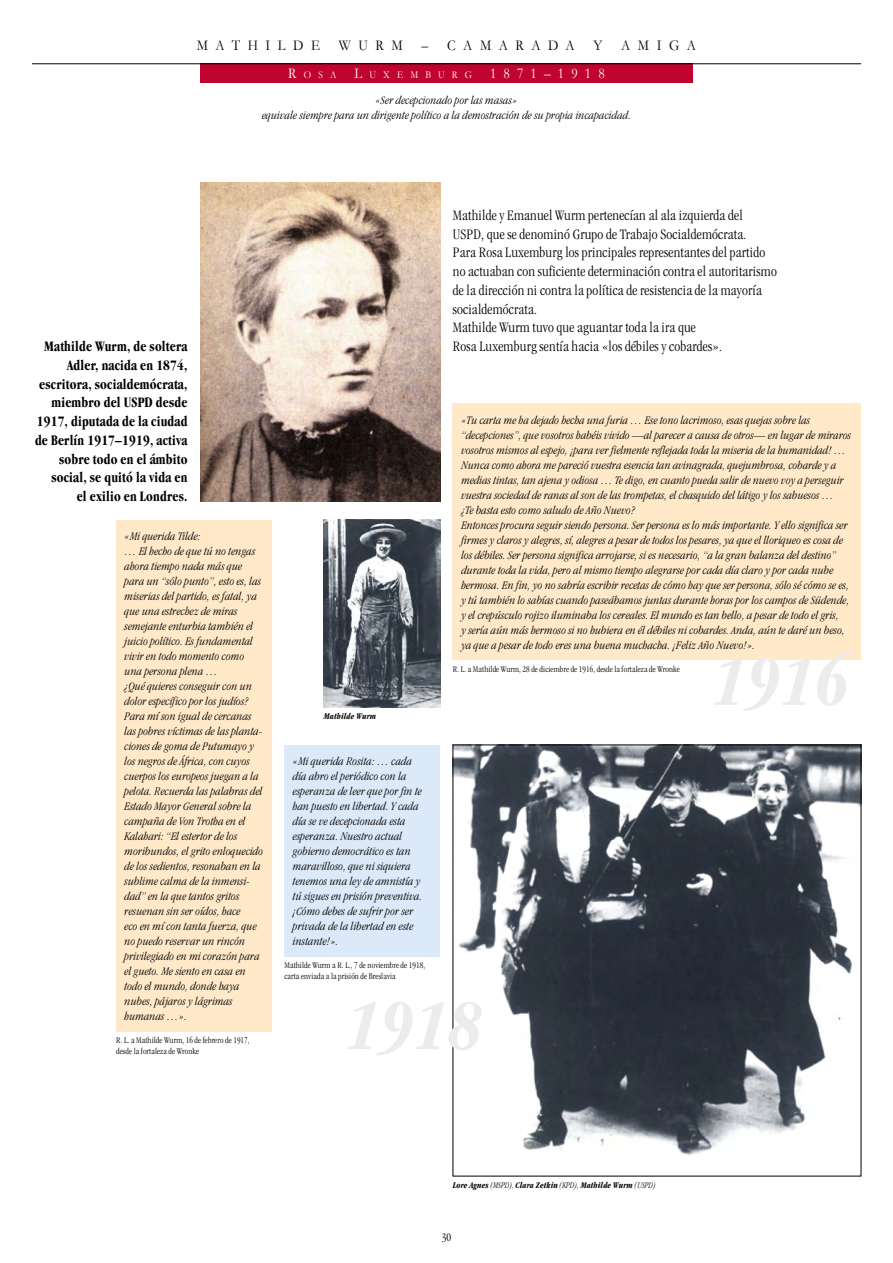
<style>
.page{position:relative;width:893px;height:1263px;background:#fff}
.page>*{position:absolute;margin:0;border:0;box-sizing:border-box;transform-origin:0 0}
.t1{font:300 condensed 15px/18.8px "Garamond";letter-spacing:.015em;color:#000}
.t2{font:700 condensed 15px/18.8px "Garamond";letter-spacing:.015em;color:#000;text-align:right;scale:.9 1}
.t3{font:15px "Garamond";letter-spacing:.56em;color:#000;scale:.9 1}
.t4{font:15px "Garamond";letter-spacing:.53em;color:#fff;scale:.9 1}
.t5{font:italic 300 condensed 12px/15px "Garamond";letter-spacing:.015em;color:#000}
.t6{font:300 condensed 12px "Garamond";color:#000}
.t7{font:300 condensed 9px/10.5px "Garamond";letter-spacing:.015em;color:#000}
.t8{font:italic 700 condensed 9px "Garamond";letter-spacing:.015em;color:#000;scale:.9 1}
.s1{font-size:10.5px}
.s2{font-weight:300}
</style>
<div class="page">
<div style="left:200px;top:64px;width:493px;height:19px;background:#c1032f"></div>
<hr style="left:32px;top:64px;width:829px;height:1px;background:#000">
<img style="left:200px;top:182px;width:240px;height:320px">
<div style="left:453px;top:403px;width:408px;height:257px;background:#ffe9c9"></div>
<img style="left:324px;top:520px;width:116px;height:187px">
<div style="left:116px;top:520px;width:156px;height:511px;background:#ffe9c9"></div>
<div style="left:284px;top:745px;width:156px;height:211px;background:#dce9f8"></div>
<img style="left:455px;top:747px;width:404px;height:408px">
<p class="t3" style="left:197px;top:36px;width:138px">MATHILDE</p>
<p class="t3" style="left:339px;top:36px;width:72px">WURM</p>
<p class="t3" style="left:422px;top:36px;width:172px">– CAMARADA</p>
<p class="t3" style="left:593px;top:36px;width:11px">Y</p>
<p class="t3" style="left:621px;top:36px;width:85px">AMIGA</p>
<p class="t4" style="left:288px;top:64px;width:353px">R<span class="s1">OSA</span> L<span class="s1">UXEMBURG</span> 1871–1918</p>
<p class="t5" style="left:262px;top:92px;width:370px;text-align:center">«Ser decepcionado por las masas»<br>equivale siempre para un dirigente político a la demostración de su propia incapacidad.</p>
<p class="t2" style="left:35px;top:337px;width:171px">Mathilde Wurm, de soltera<br>Adler, nacida en 1874, escritora, socialdemócrata, miembro del USPD desde<br>1917, diputada de la ciudad de Berlín 1917–1919, activa sobre todo en el ámbito social, se quitó la vida en<br>el exilio en Londres.</p>
<p class="t5" style="left:125px;top:529px;width:140px">«Mi querida Tilde:<br>… El hecho de que tú no tengas ahora tiempo nada más que para un “sólo punto”, esto es, las miserias del partido, es fatal, ya que una estrechez de miras semejante enturbia también el juicio político. Es fundamental vivir en todo momento como una persona plena …<br>¿Qué quieres conseguir con un dolor específico por los judíos?<br>Para mí son igual de cercanas las pobres víctimas de las planta&shy;ciones de goma de Putumayo y los negros de África, con cuyos cuerpos los europeos juegan a la pelota. Recuerda las palabras del<br>Estado Mayor General sobre la campaña de Von Trotha en el<br>Kalahari: “El estertor de los moribundos, el grito enloquecido de los sedientos, resonaban en la sublime calma de la inmensi&shy;dad” en la que tantos gritos resuenan sin ser oídos, hace<br>eco en mí con tanta fuerza, que no puedo reservar un rincón privilegiado en mi corazón para el gueto. Me siento en casa en todo el mundo, donde haya nubes, pájaros y lágrimas humanas …».</p>
<p class="t7" style="left:116px;top:1035px;width:135px">R. L. a Mathilde Wurm, 16 de febrero de 1917, desde la fortaleza de Wronke</p>
<p class="t8" style="left:324px;top:711px;width:60px">Mathilde Wurm</p>
<p class="t5" style="left:293px;top:754px;width:131px">«Mi querida Rosita: … cada día abro el periódico con la esperanza de leer que por fin te han puesto en libertad. Y cada día se ve decepcionada esta esperanza. Nuestro actual gobierno democrático es tan maravilloso, que ni siquiera tenemos una ley de amnistía y tú sigues en prisión preventiva. ¡Cómo debes de sufrir por ser privada de la libertad en este instante!».</p>
<p class="t7" style="left:284px;top:960px;width:142px">Mathilde Wurm a R. L., 7 de noviembre de 1918, carta enviada a la prisión de Breslavia</p>
<p class="t1" style="left:453px;top:206px;width:325px">Mathilde y Emanuel Wurm pertenecían al ala izquierda del USPD, que se denominó Grupo de Trabajo Socialdemócrata.<br>Para Rosa Luxemburg los principales representantes del partido no actuaban con suficiente determinación contra el autoritarismo de la dirección ni contra la política de resistencia de la mayoría socialdemócrata.<br>Mathilde Wurm tuvo que aguantar toda la ira que<br>Rosa Luxemburg sentía hacia «los débiles y cobardes».</p>
<p class="t5" style="left:461px;top:412px;width:391px">«Tu carta me ha dejado hecha una furia … Ese tono lacrimoso, esas quejas sobre las “decepciones”, que vosotros habéis vivido —al parecer a causa de otros— en lugar de miraros vosotros mismos al espejo, ¡para ver fielmente reflejada toda la miseria de la humanidad! … Nunca como ahora me pareció vuestra esencia tan avinagrada, quejumbrosa, cobarde y a medias tintas, tan ajena y odiosa … Te digo, en cuanto pueda salir de nuevo voy a perseguir vuestra sociedad de ranas al son de las trompetas, el chasquido del látigo y los sabuesos …<br>¿Te basta esto como saludo de Año Nuevo?<br>Entonces procura seguir siendo persona. Ser persona es lo más importante. Y ello significa ser firmes y claros y alegres, sí, alegres a pesar de todos los pesares, ya que el lloriqueo es cosa de los débiles. Ser persona significa arrojarse, si es necesario, “a la gran balanza del destino” durante toda la vida, pero al mismo tiempo alegrarse por cada día claro y por cada nube hermosa. En fin, yo no sabría escribir recetas de cómo hay que ser persona, sólo sé cómo se es, y tú también lo sabías cuando paseábamos juntas durante horas por los campos de Südende, y el crepúsculo rojizo iluminaba los cereales. El mundo es tan bello, a pesar de todo el gris,<br>y sería aún más hermoso si no hubiera en él débiles ni cobardes. Anda, aún te daré un beso, ya que a pesar de todo eres una buena muchacha. ¡Feliz Año Nuevo!».</p>
<p class="t7" style="left:453px;top:664px;width:228px">R. L. a Mathilde Wurm, 28 de diciembre de 1916, desde la fortaleza de Wronke</p>
<p class="t8" style="left:453px;top:1180px;width:227px">Lore Agnes <span class="s2">(MSPD),</span> Clara Zetkin <span class="s2">(KPD),</span> Mathilde Wurm <span class="s2">(USPD)</span></p>
<p class="t6" style="left:442px;top:1231px;width:11px">30</p>
</div>
